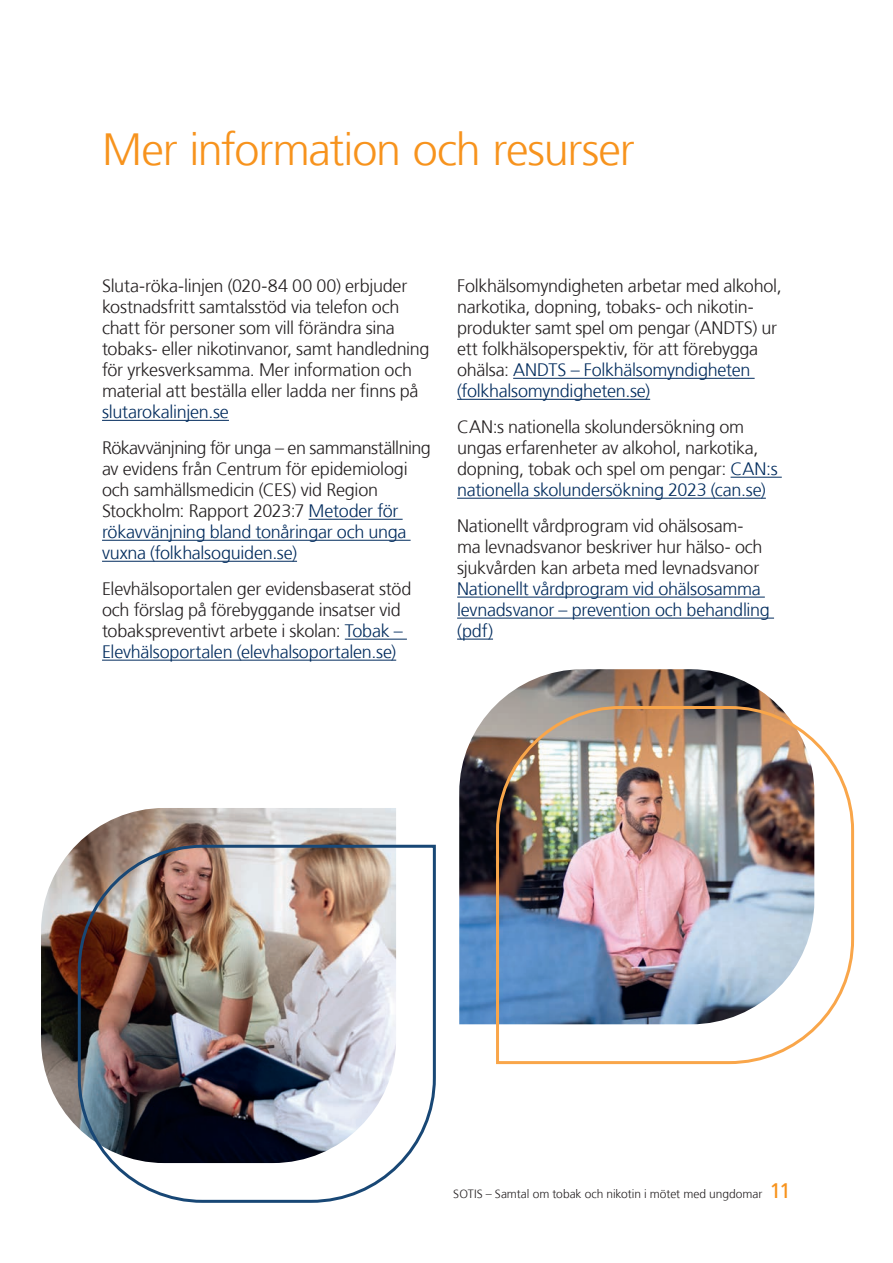
<style>
.page{position:relative;width:893px;height:1263px;background:#fff}
.page>*{position:absolute;margin:0;border:0;box-sizing:border-box;transform-origin:0 0}
.H1_Light_30p{font:45px "Frutiger SLLTTF Light";letter-spacing:-.025em;color:#f7931d}
.Figur_Tabell_text{font:18px/21px "Frutiger SLLTTF Light";letter-spacing:-.015em;color:#231f20}
.t1{font:12px "Frutiger SLLTTF Light";letter-spacing:-.005em;color:#231f20}
.s1{color:#002b5d}
.s2{font-family:"Frutiger SLLTTF Regular";font-size:21px;color:#f7931d}
</style>
<div class="page">
<hr style="left:102px;top:420px;width:127px;height:1px;background:#002b5d">
<hr style="left:309px;top:519px;width:94px;height:1px;background:#002b5d">
<hr style="left:102px;top:540px;width:309px;height:1px;background:#002b5d">
<hr style="left:102px;top:561px;width:195px;height:1px;background:#002b5d">
<hr style="left:345px;top:639px;width:62px;height:1px;background:#002b5d">
<hr style="left:102px;top:660px;width:294px;height:1px;background:#002b5d">
<img style="left:41px;top:808px;width:355px;height:318px">
<img style="left:459px;top:669px;width:318px;height:355px">
<img style="left:76px;top:843px;width:360px;height:360px">
<img style="left:494px;top:704px;width:361px;height:361px">
<hr style="left:513px;top:378px;width:242px;height:1px;background:#002b5d">
<hr style="left:457px;top:399px;width:193px;height:1px;background:#002b5d">
<hr style="left:731px;top:477px;width:51px;height:1px;background:#002b5d">
<hr style="left:457px;top:498px;width:309px;height:1px;background:#002b5d">
<hr style="left:457px;top:597px;width:308px;height:1px;background:#002b5d">
<hr style="left:457px;top:618px;width:317px;height:1px;background:#002b5d">
<hr style="left:457px;top:639px;width:36px;height:1px;background:#002b5d">
<h1 class="H1_Light_30p" style="left:102px;top:124px;width:534px">Mer information och resurser</h1>
<p class="Figur_Tabell_text" style="left:102px;top:276px;width:329px">Sluta-röka-linjen (020-84 00 00) erbjuder kostnadsfritt samtalsstöd via telefon och chatt för personer som vill förändra sina tobaks- eller nikotinvanor, samt handledning för yrkesverksamma. Mer information och material att beställa eller ladda ner finns på <span class="s1">slutarokalinjen.se</span></p>
<p class="Figur_Tabell_text" style="left:102px;top:437px;width:330px">Rökavvänjning för unga – en sammanställning av evidens från Centrum för epidemiologi och samhällsmedicin (CES) vid Region Stockholm: Rapport 2023:7 <span class="s1">Metoder för rökavvänjning bland tonåringar och unga vuxna (folkhalsoguiden.se)</span></p>
<p class="Figur_Tabell_text" style="left:102px;top:578px;width:311px">Elevhälsoportalen ger evidensbaserat stöd och förslag på förebyggande insatser vid tobakspreventivt arbete i skolan: <span class="s1">Tobak – Elevhälsoportalen (elevhalsoportalen.se)</span></p>
<p class="Figur_Tabell_text" style="left:457px;top:276px;width:326px">Folkhälsomyndigheten arbetar med alkohol, narkotika, dopning, tobaks- och nikotin&shy;produkter samt spel om pengar (ANDTS) ur ett folkhälsoperspektiv, för att förebygga ohälsa: <span class="s1">ANDTS – Folkhälsomyndigheten (folkhalsomyndigheten.se)</span></p>
<p class="Figur_Tabell_text" style="left:457px;top:416px;width:322px">CAN:s nationella skolundersökning om ungas erfarenheter av alkohol, narkotika, dopning, tobak och spel om pengar: <span class="s1">CAN:s nationella skolundersökning 2023 (can.se)</span></p>
<p class="Figur_Tabell_text" style="left:457px;top:515px;width:314px">Nationellt vårdprogram vid ohälsosam&shy;ma levnadsvanor beskriver hur hälso- och sjukvården kan arbeta med levnadsvanor <span class="s1">Nationellt vårdprogram vid ohälsosamma levnadsvanor – prevention och behandling (pdf)</span></p>
<p class="t1" style="left:453px;top:1187px;width:339px">SOTIS – Samtal om tobak och nikotin i mötet med ungdomar <span class="s2">11</span></p>
</div>
